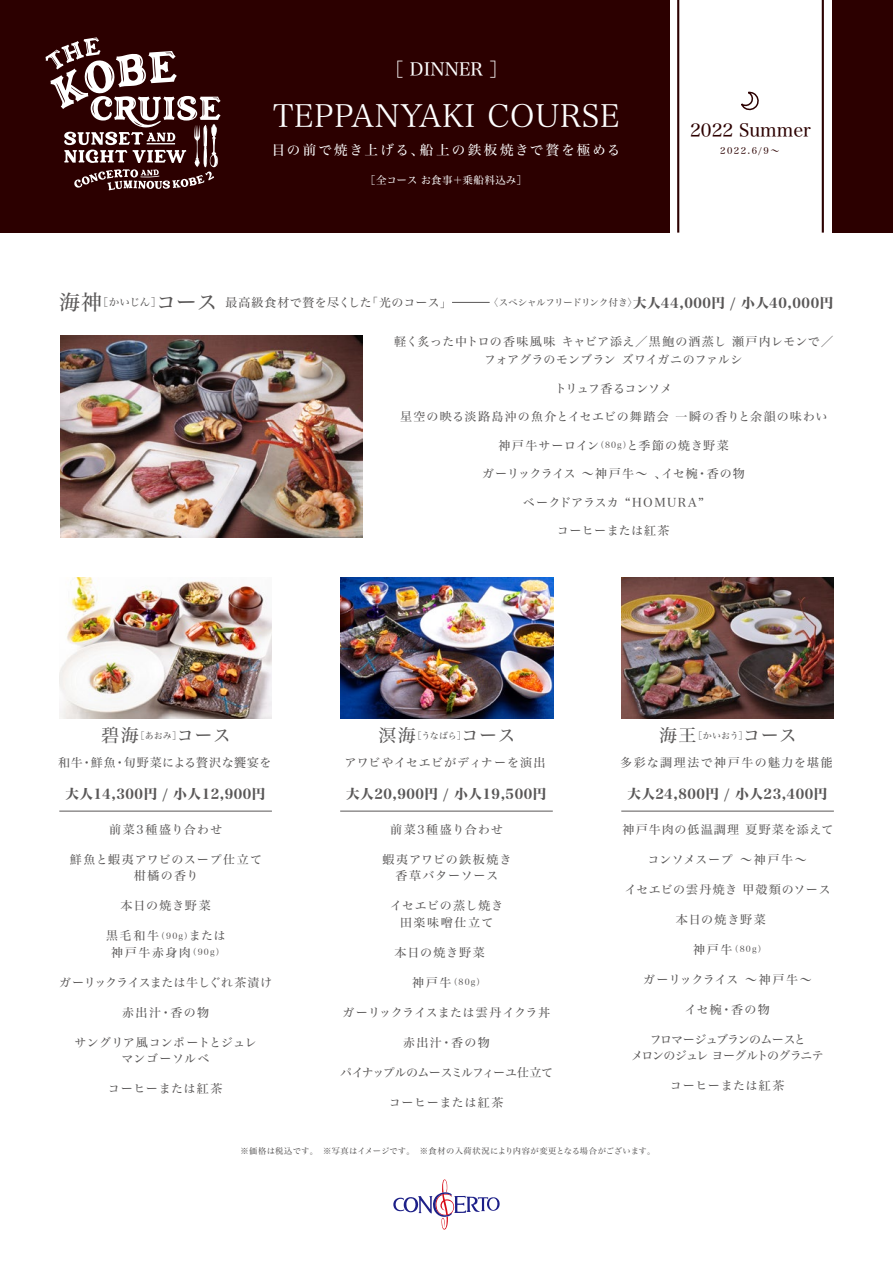
<style>
.page{position:relative;width:893px;height:1263px;background:#fff}
.page>*{position:absolute;margin:0;border:0;box-sizing:border-box;transform-origin:0 0}
.t1{font:31.5px "Hira Min Std N W2";letter-spacing:.02em;color:#fff}
.t2{font:18px "Hira Min Std N W4";color:#595757}
.t3{font:18px "Hira Min Std N W4";color:#2c0000}
.t4{font:18px "Hira Min Std N W4";color:#fff}
.t5{font:13.5px "Hira Min Std N W8";letter-spacing:.04em;color:#595757}
.t6{font:13.5px "Hira Min Std N W4";letter-spacing:.16em;color:#fff}
.t7{font:12px "Hira Min Std N W4";letter-spacing:.05em;color:#595757}
.t8{font:12px/18px "Hira Min Std N W4";letter-spacing:.015em;color:#595757;text-align:center}
.t9{font:12px/16.5px "Hira Min Std N W4";letter-spacing:.07em;color:#595757;text-align:center}
.t10{font:12px "Hira Min Std N W4";letter-spacing:.09em;color:#595757}
.t11{font:12px/16.5px "Hira Min Std N W4";letter-spacing:-.07em;color:#595757;text-align:center}
.t12{font:12px "Hira Min Std N W4";letter-spacing:-.02em;color:#595757}
.t13{font:12px "Hira Min Std N W4";letter-spacing:.075em;color:#595757}
.t14{font:12px/16.5px "Hira Min Std N W4";letter-spacing:.14em;color:#595757;text-align:center}
.t15{font:12px/16.5px "Hira Min Std N W4";letter-spacing:.025em;color:#595757;text-align:center}
.t16{font:12px "Hira Min Std N W4";letter-spacing:.085em;color:#595757}
.t17{font:12px "Hira Min Std N W4";letter-spacing:.01em;color:#595757}
.t18{font:12px "Hira Min Std N W4";letter-spacing:-.05em;color:#595757}
.t19{font:12px "Hira Min Std N W4";letter-spacing:.13em;color:#595757}
.t20{font:12px/16.5px "Hira Min Std N W4";letter-spacing:.08em;color:#595757;text-align:center}
.t21{font:12px "Hira Min Std N W4";letter-spacing:.11em;color:#595757}
.t22{font:12px "Hira Min Std N W4";letter-spacing:.095em;color:#595757}
.t23{font:12px "Hira Min Std N W4";letter-spacing:.005em;color:#595757}
.t24{font:10.5px "Hira Min Std N W4";letter-spacing:.005em;color:#fff}
.t25{font:9px "Hira Min Std N W4";color:#595757}
.t26{font:9px "Hira Min Std N W4";color:#2c0000}
.t27{font:8.4px "Hira Min Std N W4";letter-spacing:.14em;color:#595757}
.t28{font:8.25px "Hira Min Std N W4";letter-spacing:.04em;color:#595757}
.s1{font-size:21px}
.s2{font-size:10.5px}
.s3{font-family:"Hira Min Std N W4";font-size:9.6px}
.s4{font-size:8.4px}
.s5{font-size:18px}
.s6{font-size:12px}
</style>
<div class="page">
<div style="left:0;top:0;width:893px;height:233px;background:#2c0000"></div>
<div style="left:670px;top:0;width:161px;height:261px;background:#fff"></div>
<hr style="left:822px;top:0;width:2px;height:233px;background:#2c0000">
<hr style="left:677px;top:0;width:2px;height:233px;background:#2c0000">
<svg style="left:45px;top:37px;width:176px;height:153px"></svg>
<svg style="left:393px;top:1179px;width:107px;height:50px"></svg>
<img style="left:61px;top:336px;width:302px;height:201px">
<hr style="left:452px;top:302px;width:38px;height:1px;background:#595757">
<hr style="left:59px;top:811px;width:213px;height:1px;background:#595757">
<hr style="left:340px;top:811px;width:213px;height:1px;background:#595757">
<hr style="left:621px;top:811px;width:213px;height:1px;background:#595757">
<svg style="left:741px;top:92px;width:18px;height:19px"></svg>
<img style="left:59px;top:577px;width:213px;height:142px">
<img style="left:341px;top:577px;width:212px;height:142px">
<img style="left:621px;top:577px;width:213px;height:142px">
<h2 class="t4" style="left:386px;top:56px;width:123px">［ DINNER ］</h2>
<h1 class="t1" style="left:273px;top:94px;width:348px">TEPPANYAKI COURSE</h1>
<p class="t6" style="left:272px;top:140px;width:350px">目の前で焼き上げる、船上の鉄板焼きで贅を極める</p>
<p class="t24" style="left:365px;top:172px;width:163px">［全コース お食事＋乗船料込み］</p>
<h2 class="t3" style="left:690px;top:117px;width:122px">2022 Summer</h2>
<p class="t26" style="left:720px;top:144px;width:61px">2022.6/9～</p>
<p class="t7" style="left:59px;top:294px;width:394px"><span class="s1">海神</span><span class="s2">［かいじん］</span><span class="s1">コース</span> 最高級食材で贅を尽くした「光のコース」</p>
<p class="t5" style="left:489px;top:293px;width:346px"><span class="s3">〈スペシャルフリードリンク付き〉</span>大人44,000円 / 小人40,000円</p>
<p class="t8" style="left:394px;top:332px;width:440px">軽く炙った中トロの香味風味 キャビア添え／黒鮑の酒蒸し 瀬戸内レモンで／フォアグラのモンブラン ズワイガニのファルシ</p>
<p class="t12" style="left:555px;top:380px;width:119px">トリュフ香るコンソメ</p>
<p class="t10" style="left:400px;top:408px;width:429px">星空の映る淡路島沖の魚介とイセエビの舞踏会 一瞬の香りと余韻の味わい</p>
<p class="t16" style="left:498px;top:437px;width:232px">神戸牛サーロイン<span class="s4">（80g）</span>と季節の焼き野菜</p>
<p class="t17" style="left:482px;top:465px;width:264px">ガーリックライス ～神戸牛～ 、イセ椀・香の物</p>
<p class="t9" style="left:523px;top:494px;width:183px">ベークドアラスカ “HOMURA”</p>
<p class="t7" style="left:557px;top:522px;width:114px">コーヒーまたは紅茶</p>
<h2 class="t2" style="left:101px;top:722px;width:131px">碧海<sup>［あおみ］</sup>コース</h2>
<p class="t7" style="left:58px;top:754px;width:215px">和牛・鮮魚・旬野菜による贅沢な饗宴を</p>
<p class="t5" style="left:65px;top:784px;width:202px">大人14,300円 / 小人12,900円</p>
<p class="t19" style="left:109px;top:821px;width:115px">前菜3種盛り合わせ</p>
<p class="t9" style="left:70px;top:851px;width:194px">鮮魚と蝦夷アワビのスープ仕立て柑橘の香り</p>
<p class="t13" style="left:121px;top:897px;width:92px">本日の焼き野菜</p>
<p class="t14" style="left:106px;top:927px;width:121px">黒毛和牛<span class="s4">（90g）</span>または神戸牛赤身肉<span class="s4">（90g）</span></p>
<p class="t12" style="left:59px;top:974px;width:214px">ガーリックライスまたは牛しぐれ茶漬け</p>
<p class="t7" style="left:122px;top:1004px;width:88px">赤出汁・香の物</p>
<p class="t15" style="left:75px;top:1034px;width:184px">サングリア風コンポートとジュレマンゴーソルベ</p>
<p class="t7" style="left:108px;top:1080px;width:116px">コーヒーまたは紅茶</p>
<p class="t25" style="left:378px;top:729px;width:139px"><span class="s5">溟海</span>［うなばら］<span class="s5">コース</span></p>
<p class="t7" style="left:344px;top:754px;width:202px">アワビやイセエビがディナーを演出</p>
<p class="t5" style="left:346px;top:784px;width:202px">大人20,900円 / 小人19,500円</p>
<p class="t19" style="left:390px;top:821px;width:115px">前菜3種盛り合わせ</p>
<p class="t9" style="left:383px;top:851px;width:130px">蝦夷アワビの鉄板焼き香草バターソース</p>
<p class="t20" style="left:390px;top:897px;width:114px">イセエビの蒸し焼き田楽味噌仕立て</p>
<p class="t13" style="left:395px;top:944px;width:105px">本日の焼き野菜　</p>
<p class="t27" style="left:412px;top:976px;width:74px"><span class="s6">神戸牛</span>（80g）</p>
<p class="t8" style="left:342px;top:1003px;width:209px">ガーリックライスまたは雲丹イクラ丼</p>
<p class="t7" style="left:403px;top:1034px;width:88px">赤出汁・香の物</p>
<p class="t18" style="left:340px;top:1064px;width:214px">パイナップルのムースミルフィーユ仕立て</p>
<p class="t7" style="left:389px;top:1094px;width:116px">コーヒーまたは紅茶</p>
<p class="t25" style="left:659px;top:729px;width:140px"><span class="s5">海王</span>［かいおう］<span class="s5">コース</span></p>
<p class="t21" style="left:620px;top:754px;width:214px">多彩な調理法で神戸牛の魅力を堪能</p>
<p class="t5" style="left:627px;top:784px;width:202px">大人24,800円 / 小人23,400円</p>
<p class="t22" style="left:622px;top:821px;width:212px">神戸牛肉の低温調理 夏野菜を添えて</p>
<p class="t7" style="left:647px;top:851px;width:161px">コンソメスープ ～神戸牛～</p>
<p class="t7" style="left:625px;top:881px;width:207px">イセエビの雲丹焼き 甲殻類のソース</p>
<p class="t13" style="left:676px;top:911px;width:105px">本日の焼き野菜　</p>
<p class="t27" style="left:693px;top:943px;width:74px"><span class="s6">神戸牛</span>（80g）</p>
<p class="t23" style="left:643px;top:971px;width:170px">ガーリックライス ～神戸牛～</p>
<p class="t7" style="left:685px;top:1001px;width:86px">イセ椀・香の物</p>
<p class="t11" style="left:631px;top:1031px;width:194px">フロマージュブランのムースと<br>メロンのジュレ ヨーグルトのグラニテ</p>
<p class="t7" style="left:670px;top:1077px;width:116px">コーヒーまたは紅茶</p>
<p class="t28" style="left:241px;top:1145px;width:416px">※価格は税込です。　※写真はイメージです。　※食材の入荷状況により内容が変更となる場合がございます。</p>
</div>
